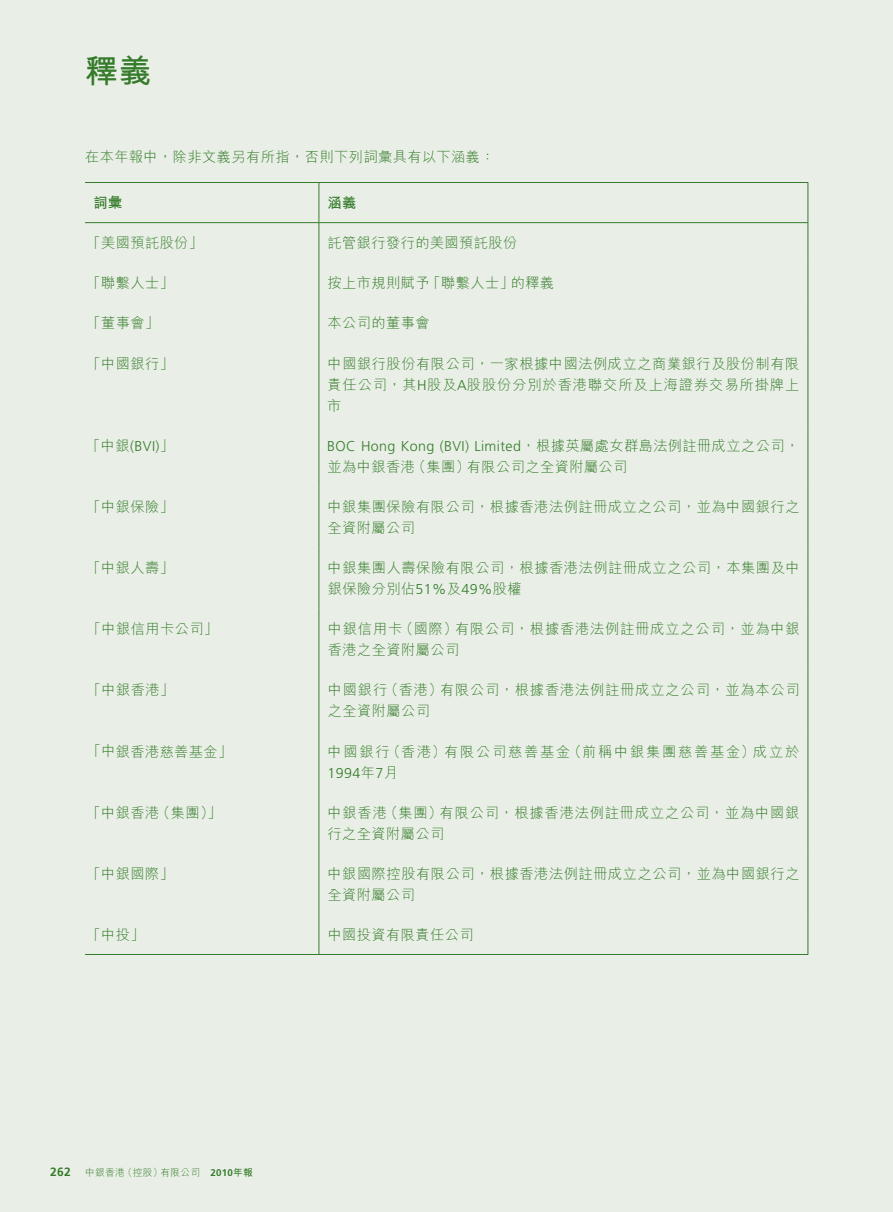
<style>
.page{position:relative;width:893px;height:1212px;background:#e9efe6}
.page>*{position:absolute;margin:0;border:0;box-sizing:border-box;transform-origin:0 0}
.t1{font:700 33px "M Hei HK";color:#357b2b}
.t2{font:300 14.25px/21px "M Hei HK";letter-spacing:.035em;color:#357b2b}
.t3{font:300 14.25px/21px "M Hei HK";letter-spacing:.055em;color:#357b2b}
.t4{font:300 14.25px "Frutiger LT Std";letter-spacing:.03em;color:#357b2b}
.t5{font:300 14.25px "M Hei HK";letter-spacing:.125em;color:#357b2b}
.t6{font:700 14.25px "M Hei HK";color:#357b2b}
.t7{font:300 9.75px "M Hei HK";letter-spacing:.03em;color:#357b2b}
.s1{font-family:"Frutiger LT Std"}
.s2{font-family:"M Hei HK"}
.s3{font-family:"Frutiger LT Std";font-weight:700;font-size:12px}
.s4{font-family:"Frutiger LT Std";font-weight:700}
.s5{font-weight:700}
</style>
<div class="page">
<hr style="left:85px;top:182px;width:234px;height:1px;background:#357b2b">
<hr style="left:319px;top:182px;width:489px;height:1px;background:#357b2b">
<hr style="left:807px;top:183px;width:1px;height:39px;background:#357b2b">
<hr style="left:807px;top:223px;width:1px;height:40px;background:#357b2b">
<hr style="left:807px;top:263px;width:1px;height:40px;background:#357b2b">
<hr style="left:807px;top:303px;width:1px;height:40px;background:#357b2b">
<hr style="left:807px;top:343px;width:1px;height:82px;background:#357b2b">
<hr style="left:807px;top:425px;width:1px;height:61px;background:#357b2b">
<hr style="left:807px;top:486px;width:1px;height:61px;background:#357b2b">
<hr style="left:807px;top:547px;width:1px;height:62px;background:#357b2b">
<hr style="left:807px;top:609px;width:1px;height:61px;background:#357b2b">
<hr style="left:807px;top:670px;width:1px;height:61px;background:#357b2b">
<hr style="left:807px;top:731px;width:1px;height:61px;background:#357b2b">
<hr style="left:807px;top:792px;width:1px;height:61px;background:#357b2b">
<hr style="left:807px;top:853px;width:1px;height:61px;background:#357b2b">
<hr style="left:807px;top:914px;width:1px;height:40px;background:#357b2b">
<hr style="left:319px;top:183px;width:1px;height:39px;background:#357b2b">
<hr style="left:319px;top:223px;width:1px;height:40px;background:#357b2b">
<hr style="left:319px;top:263px;width:1px;height:40px;background:#357b2b">
<hr style="left:319px;top:303px;width:1px;height:40px;background:#357b2b">
<hr style="left:319px;top:343px;width:1px;height:82px;background:#357b2b">
<hr style="left:319px;top:425px;width:1px;height:61px;background:#357b2b">
<hr style="left:319px;top:486px;width:1px;height:61px;background:#357b2b">
<hr style="left:319px;top:547px;width:1px;height:62px;background:#357b2b">
<hr style="left:319px;top:609px;width:1px;height:61px;background:#357b2b">
<hr style="left:319px;top:670px;width:1px;height:61px;background:#357b2b">
<hr style="left:319px;top:731px;width:1px;height:61px;background:#357b2b">
<hr style="left:319px;top:792px;width:1px;height:61px;background:#357b2b">
<hr style="left:319px;top:853px;width:1px;height:61px;background:#357b2b">
<hr style="left:319px;top:914px;width:1px;height:40px;background:#357b2b">
<hr style="left:85px;top:222px;width:234px;height:1px;background:#357b2b">
<hr style="left:319px;top:222px;width:489px;height:1px;background:#357b2b">
<hr style="left:85px;top:954px;width:234px;height:1px;background:#357b2b">
<hr style="left:319px;top:954px;width:489px;height:1px;background:#357b2b">
<h1 class="t1" style="left:85px;top:47px;width:68px">釋義</h1>
<p class="t2" style="left:85px;top:145px;width:411px">在本年報中，除非文義另有所指，否則下列詞彙具有以下涵義：</p>
<p class="t6" style="left:94px;top:192px;width:30px">詞彙</p>
<p class="t6" style="left:327px;top:192px;width:30px">涵義</p>
<p class="t2" style="left:86px;top:232px;width:118px">「美國預託股份」</p>
<p class="t2" style="left:327px;top:232px;width:192px">託管銀行發行的美國預託股份</p>
<p class="t2" style="left:86px;top:272px;width:89px">「聯繫人士」</p>
<p class="t2" style="left:327px;top:272px;width:228px">按上市規則賦予「聯繫人士」的釋義</p>
<p class="t2" style="left:87px;top:312px;width:74px">「董事會」</p>
<p class="t2" style="left:328px;top:312px;width:104px">本公司的董事會</p>
<p class="t2" style="left:87px;top:352px;width:89px">「中國銀行」</p>
<p class="t2" style="left:327px;top:352px;width:474px;text-align:justify">中國銀行股份有限公司，一家根據中國法例成立之商業銀行及股份制有限責任公司，其<span class="s1">H</span>股及<span class="s1">A</span>股股份分別於香港聯交所及上海證券交易所掛牌上市</p>
<p class="t4" style="left:86px;top:438px;width:89px"><span class="s2">「中銀</span>(BVI)<span class="s2">」</span></p>
<p class="t4" style="left:327px;top:438px;width:474px">BOC Hong Kong (BVI) Limited<span class="s2">，根據英屬處女群島法例註冊成立之公司，</span></p>
<p class="t2" style="left:327px;top:455px;width:302px">並為中銀香港（集團）有限公司之全資附屬公司</p>
<p class="t2" style="left:86px;top:496px;width:89px">「中銀保險」</p>
<p class="t2" style="left:327px;top:496px;width:474px">中銀集團保險有限公司，根據香港法例註冊成立之公司，並為中國銀行之全資附屬公司</p>
<p class="t2" style="left:87px;top:557px;width:89px">「中銀人壽」</p>
<p class="t2" style="left:328px;top:557px;width:474px">中銀集團人壽保險有限公司，根據香港法例註冊成立之公司，本集團及中銀保險分別佔<span class="s1">51%</span>及<span class="s1">49%</span>股權</p>
<p class="t2" style="left:87px;top:618px;width:133px">「中銀信用卡公司」</p>
<p class="t3" style="left:328px;top:618px;width:473px">中銀信用卡（國際）有限公司，根據香港法例註冊成立之公司，並為中銀香港之全資附屬公司</p>
<p class="t2" style="left:87px;top:679px;width:89px">「中銀香港」</p>
<p class="t3" style="left:328px;top:679px;width:473px">中國銀行（香港）有限公司，根據香港法例註冊成立之公司，並為本公司之全資附屬公司</p>
<p class="t2" style="left:87px;top:740px;width:147px">「中銀香港慈善基金」</p>
<p class="t5" style="left:327px;top:741px;width:473px">中國銀行（香港）有限公司慈善基金（前稱中銀集團慈善基金）成立於</p>
<p class="t4" style="left:327px;top:764px;width:72px">1994<span class="s2">年</span>7<span class="s2">月</span></p>
<p class="t2" style="left:86px;top:801px;width:137px">「中銀香港（集團）」</p>
<p class="t3" style="left:327px;top:801px;width:473px">中銀香港（集團）有限公司，根據香港法例註冊成立之公司，並為中國銀行之全資附屬公司</p>
<p class="t2" style="left:86px;top:862px;width:89px">「中銀國際」</p>
<p class="t2" style="left:327px;top:862px;width:474px">中銀國際控股有限公司，根據香港法例註冊成立之公司，並為中國銀行之全資附屬公司</p>
<p class="t2" style="left:87px;top:924px;width:60px">「中投」</p>
<p class="t2" style="left:328px;top:924px;width:148px">中國投資有限責任公司</p>
<p class="t7" style="left:50px;top:1166px;width:204px"><span class="s3">262</span> 中銀香港（控股）有限公司 <span class="s4">2010</span><span class="s5">年報</span></p>
</div>
